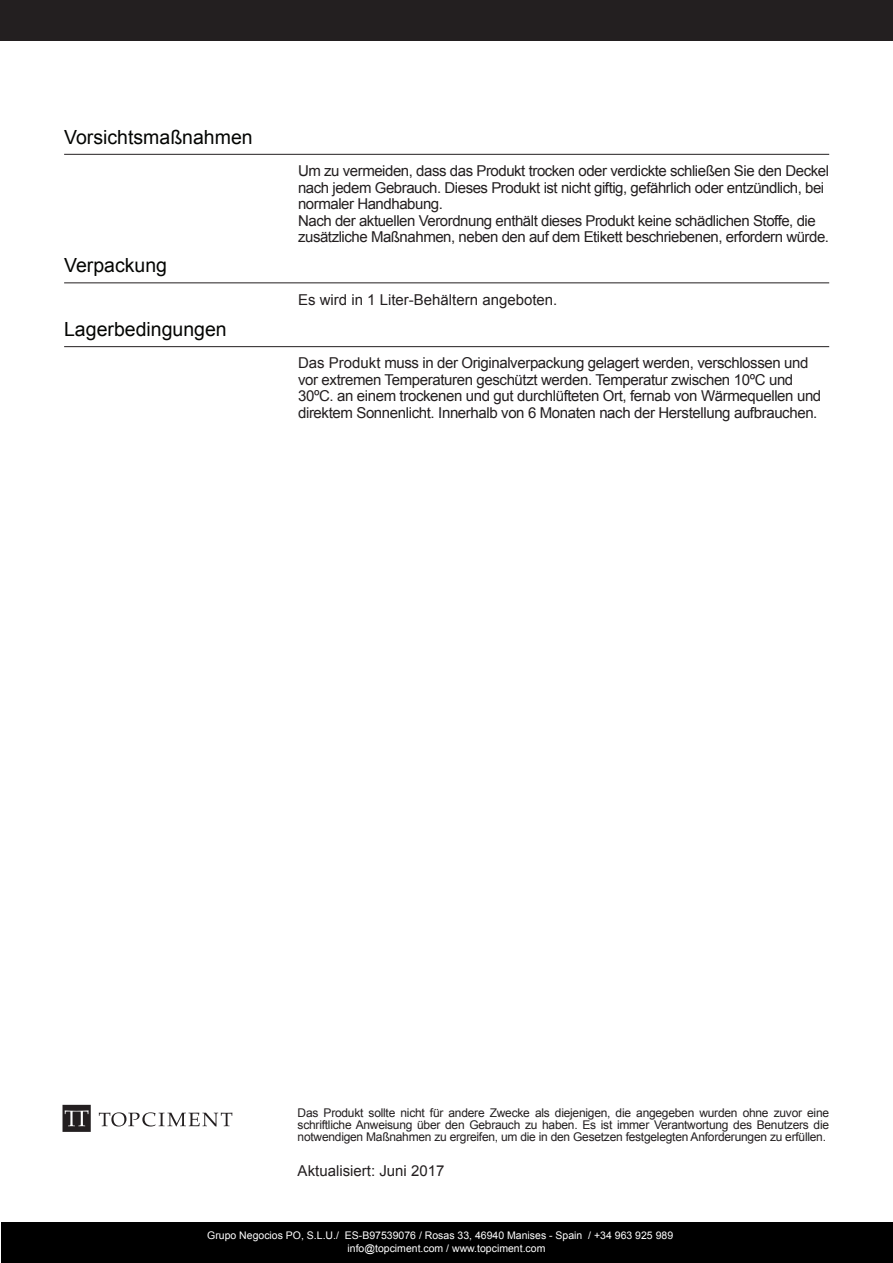
<style>
.page{position:relative;width:893px;height:1263px;background:#fff}
.page>*{position:absolute;margin:0;border:0;box-sizing:border-box;transform-origin:0 0}
.t1{font:19.5px "Arial";color:#040503}
.cuerpo_texto{font:15px/16.5px "Arial";letter-spacing:-.025em;color:#231f20}
.cuerpo_texto-2{font:15px "Arial";color:#231f20}
.pie_texto{font:12px/12px "Arial";letter-spacing:-.02em;color:#231f20;text-align:justify}
.t2{font:10.5px "Arial";color:#fff}
</style>
<div class="page">
<div style="left:1px;top:1222px;width:892px;height:41px;background:#000"></div>
<div style="left:0;top:0;width:893px;height:41px;background:#231f20"></div>
<svg style="left:99px;top:1112px;width:133px;height:14px"></svg>
<svg style="left:63px;top:1105px;width:28px;height:27px"></svg>
<hr style="left:64px;top:154px;width:765px;height:1px;background:#231f20">
<hr style="left:64px;top:282px;width:765px;height:1px;background:#231f20">
<hr style="left:64px;top:346px;width:765px;height:1px;background:#231f20">
<p class="t1" style="left:64px;top:124px;width:190px">Vorsichtsmaßnahmen</p>
<p class="t1" style="left:64px;top:253px;width:104px">Verpackung</p>
<p class="t1" style="left:64px;top:317px;width:164px">Lagerbedingungen</p>
<p class="cuerpo_texto" style="left:298px;top:163px;width:532px">Um zu vermeiden, dass das Produkt trocken oder verdickte schließen Sie den Deckel nach jedem Gebrauch. Dieses Produkt ist nicht giftig, gefährlich oder entzündlich, bei normaler Handhabung.</p>
<p class="cuerpo_texto" style="left:298px;top:212px;width:519px">Nach der aktuellen Verordnung enthält dieses Produkt keine schädlichen Stoffe, die</p>
<p class="cuerpo_texto" style="left:298px;top:229px;width:532px">zusätzliche Maßnahmen, neben den auf dem Etikett beschriebenen, erfordern würde.</p>
<p class="cuerpo_texto-2" style="left:298px;top:289px;width:261px">Es wird in 1 Liter-Behältern angeboten.</p>
<p class="cuerpo_texto" style="left:298px;top:355px;width:525px">Das Produkt muss in der Originalverpackung gelagert werden, verschlossen und vor extremen Temperaturen geschützt werden. Temperatur zwischen 10ºC und 30ºC. an einem trockenen und gut durchlüfteten Ort, fernab von Wärmequellen und direktem Sonnenlicht. Innerhalb von 6 Monaten nach der Herstellung aufbrauchen.</p>
<p class="pie_texto" style="left:298px;top:1106px;width:533px">Das Produkt sollte nicht für andere Zwecke als diejenigen, die angegeben wurden ohne zuvor eine schriftliche Anweisung über den Gebrauch zu haben. Es ist immer Verantwortung des Benutzers die notwendigen Maßnahmen zu ergreifen, um die in den Gesetzen festgelegten Anforderungen zu erfüllen.</p>
<p class="cuerpo_texto-2" style="left:298px;top:1161px;width:148px">Aktualisiert: Juni 2017</p>
<p class="t2" style="left:207px;top:1228px;width:468px">Grupo Negocios PO, S.L.U./ ES-B97539076 / Rosas 33, 46940 Manises - Spain / +34 963 925 989</p>
<p class="t2" style="left:347px;top:1241px;width:199px">info@topciment.com / www.topciment.com</p>
</div>
